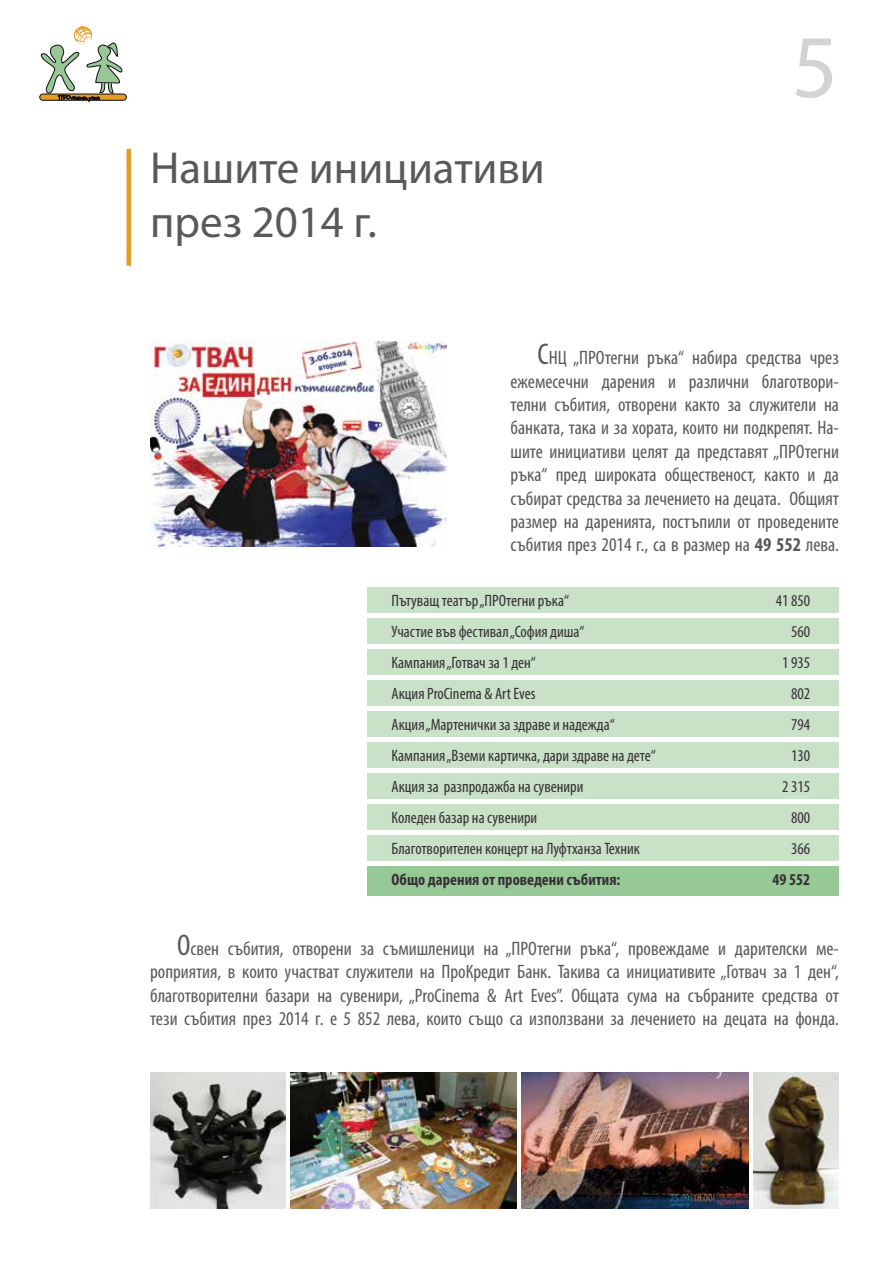
<style>
.page{position:relative;width:893px;height:1263px;background:#fff}
.page>*{position:absolute;margin:0;border:0;box-sizing:border-box;transform-origin:0 0}
.t1{font:90px "Myriad Pro";color:#d1d3d4}
.t2{font:45px/54px "Myriad Pro";color:#58595b}
.t3{font:condensed 19.5px/23.4px "Myriad Pro";color:#58595b;text-align:justify}
.t4{font:condensed 16.5px "Myriad Pro";color:#353035}
.t5{font:700 condensed 16.5px "Myriad Pro";color:#353035}
.s1{font-size:30px}
.s2{font-weight:700}
</style>
<div class="page">
<div style="left:126px;top:149px;width:5px;height:117px;background:#e39e25"></div>
<div style="left:367px;top:588px;width:472px;height:25px;background:#c9e1c6"></div>
<div style="left:367px;top:773px;width:472px;height:26px;background:#c9e1c6"></div>
<div style="left:367px;top:680px;width:472px;height:26px;background:#c9e1c6"></div>
<div style="left:367px;top:866px;width:472px;height:30px;background:#97c996"></div>
<div style="left:367px;top:619px;width:472px;height:25px;background:#c9e1c6"></div>
<div style="left:367px;top:804px;width:472px;height:26px;background:#c9e1c6"></div>
<div style="left:367px;top:711px;width:472px;height:26px;background:#c9e1c6"></div>
<div style="left:367px;top:649px;width:472px;height:26px;background:#c9e1c6"></div>
<div style="left:367px;top:835px;width:472px;height:26px;background:#c9e1c6"></div>
<div style="left:367px;top:742px;width:472px;height:26px;background:#c9e1c6"></div>
<div style="left:40px;top:94px;width:86px;height:6px;background:#e39e25;border-radius:3px"></div>
<div style="left:40px;top:94px;width:86px;height:6px;border:1px solid #120c15;border-radius:3px"></div>
<svg style="left:40px;top:26px;width:83px;height:76px"></svg>
<img style="left:522px;top:1072px;width:226px;height:137px">
<img style="left:150px;top:1072px;width:136px;height:137px">
<img style="left:754px;top:1072px;width:85px;height:137px">
<img style="left:291px;top:1072px;width:225px;height:137px">
<img style="left:150px;top:342px;width:296px;height:205px">
<h2 class="t2" style="left:150px;top:140px;width:396px">Нашите инициативи през 2014 г.</h2>
<h1 class="t1" style="left:792px;top:11px;width:48px">5</h1>
<p class="t3" style="left:510px;top:346px;width:330px;text-indent:27px"><span class="s1">С</span>НЦ „ПРОтегни ръка“ набира средства чрез ежемесечни дарения и различни благотвори&shy;телни събития, отворени както за служители на банката, така и за хората, които ни подкрепят. На&shy;шите инициативи целят да представят „ПРОтегни ръка“ пред широката общественост, както и да събират средства за лечението на децата. Общият размер на даренията, постъпили от проведените събития през 2014 г., са в размер на <span class="s2">49 552</span> лева.</p>
<p class="t4" style="left:392px;top:590px;width:179px">Пътуващ театър „ПРОтегни ръка“</p>
<p class="t4" style="left:776px;top:590px;width:36px">41 850</p>
<p class="t4" style="left:392px;top:621px;width:195px">Участие във фестивал „София диша“</p>
<p class="t4" style="left:791px;top:621px;width:21px">560</p>
<p class="t4" style="left:392px;top:652px;width:146px">Кампания „Готвач за 1 ден“</p>
<p class="t4" style="left:782px;top:652px;width:30px">1 935</p>
<p class="t4" style="left:392px;top:683px;width:145px">Акция ProCinema &amp; Art Eves</p>
<p class="t4" style="left:791px;top:683px;width:21px">802</p>
<p class="t4" style="left:392px;top:714px;width:225px">Акция „Мартенички за здраве и надежда“</p>
<p class="t4" style="left:791px;top:714px;width:21px">794</p>
<p class="t4" style="left:392px;top:745px;width:266px">Кампания „Вземи картичка, дари здраве на дете“</p>
<p class="t4" style="left:791px;top:745px;width:21px">130</p>
<p class="t4" style="left:392px;top:776px;width:193px">Акция за разпродажба на сувенири</p>
<p class="t4" style="left:782px;top:776px;width:30px">2 315</p>
<p class="t4" style="left:392px;top:807px;width:147px">Коледен базар на сувенири</p>
<p class="t4" style="left:791px;top:807px;width:21px">800</p>
<p class="t4" style="left:392px;top:838px;width:250px">Благотворителен концерт на Луфтханза Техник</p>
<p class="t4" style="left:791px;top:838px;width:21px">366</p>
<p class="t5" style="left:392px;top:869px;width:230px">Общо дарения от проведени събития:</p>
<p class="t5" style="left:772px;top:869px;width:39px">49 552</p>
<p class="t3" style="left:150px;top:937px;width:690px;text-indent:27px"><span class="s1">O</span>свен събития, отворени за съмишленици на „ПРОтегни ръка“, провеждаме и дарителски ме&shy;роприятия, в които участват служители на ПроКредит Банк. Такива са инициативите „Готвач за 1 ден“, благотворителни базари на сувенири, „ProCinema &amp; Art Eves”. Общата сума на събраните средства от тези събития през 2014 г. е 5 852 лева, които също са използвани за лечението на децата на фонда.</p>
</div>
